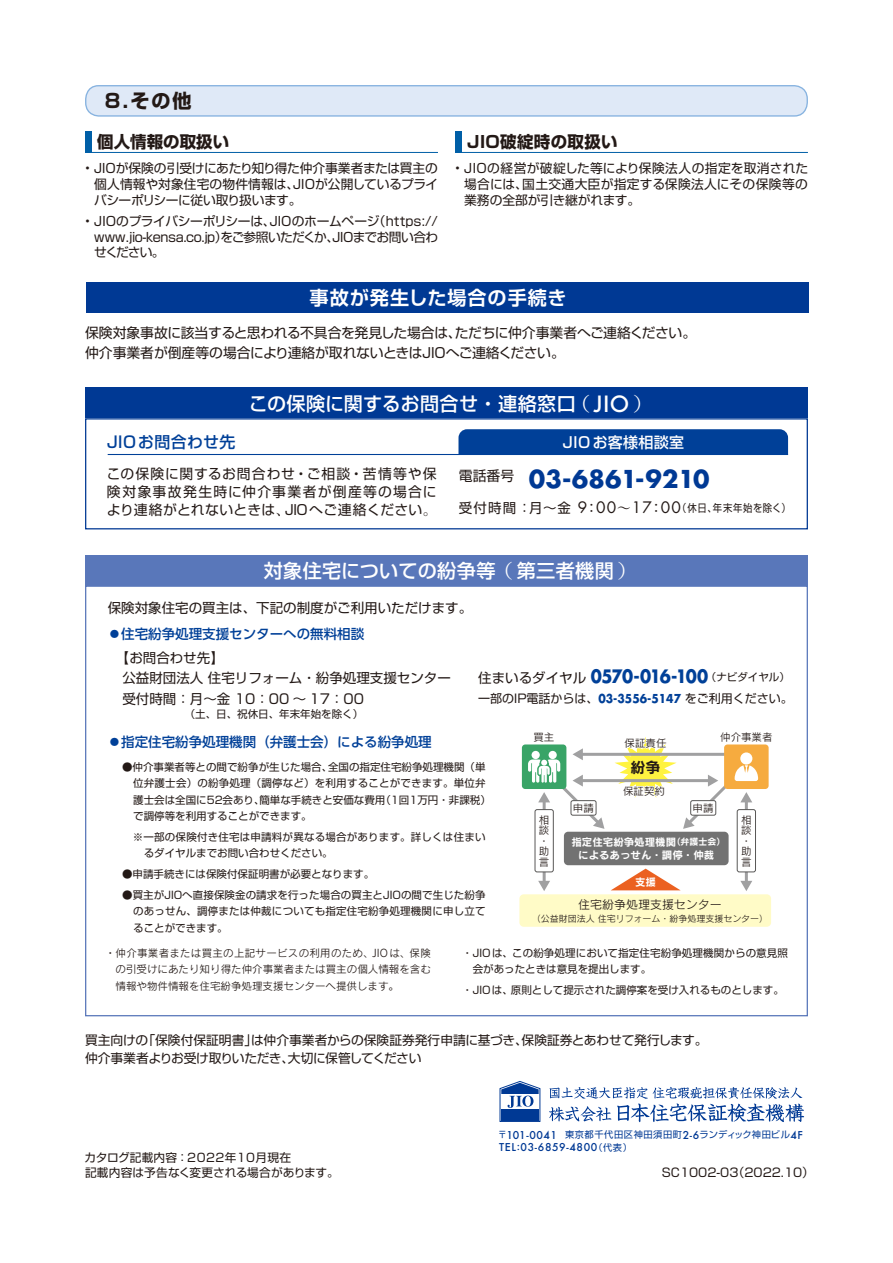
<style>
.page{position:relative;width:893px;height:1263px;background:#fff}
.page>*{position:absolute;margin:0;border:0;box-sizing:border-box;transform-origin:0 0}
.t1{font:700 24px "Futura";letter-spacing:.01em;color:#003994}
.t2{font:500 19.2px "Shin Go Pro";letter-spacing:.02em;color:#fff}
.SゴM{font:700 19.2px "Shin Go Pro De";letter-spacing:.05em;color:#fff}
.SゴM-2{font:700 19.2px "Shin Go Pro";color:#231916}
.p第2インデント{font:700 18px "Futura";letter-spacing:-.065em;color:#004098;scale:.9 1}
.t3{font:700 16.5px "Shin Go Pro";letter-spacing:.02em;color:#231916}
.t4{font:700 16.5px "Shin Go Pro";color:#231916}
.p第2インデント-2{font:500 15.9px "Shin Go Pro";letter-spacing:.025em;color:#004098}
.t5{font:500 15px "Shin Go Pro";letter-spacing:.02em;color:#fff}
.t6{font:15px "Rodin Pro B";color:#231916}
.SゴM-3{font:13.8px "Shin Go Pro";letter-spacing:-.02em;color:#231916}
.p第2インデント-3{font:13.8px/18px "Shin Go Pro";letter-spacing:.065em;color:#231916;text-align:justify}
.p第2インデント-4{font:13.5px "Shin Go Pro";color:#231916}
.表p{font:500 13.5px "UD Shin Go Pr 6";color:#004098}
.表p-2{font:13.5px "Shin Go Pro";color:#231916}
.Sゴr{font:12.75px/15.9px "Shin Go Pro";letter-spacing:-.01em;color:#231916;text-align:justify}
.Sゴr-2{font:12.75px "Shin Go Pro";letter-spacing:-.035em;color:#231916}
.p第2インデント-5{font:12px "Shin Go Pro";color:#231916}
.Sゴr-3{font:12px "Shin Go Pro";color:#231916}
.t7{font:12px "Rodin Pro M";color:#231916}
.Sゴr-4{font:11.7px "Shin Go Pro";letter-spacing:.01em;color:#231916}
.Sゴr-5{font:11.7px "Shin Go Pro";letter-spacing:.03em;color:#231916}
.t8{font:10.65px "Shin Go Pro";letter-spacing:.065em;color:#231916;scale:.88 1}
.p第2インデント-6{font:10.5px/16.5px "Shin Go Pro";color:#231916}
.表p-3{font:10.5px/10.5px "Rodin Pro M";color:#231916}
.表p-4{font:10.5px/16.5px "Shin Go Pro";color:#231916}
.p第2インデント-7{font:10.5px/16.5px "Shin Go Pro";letter-spacing:.02em;color:#231916}
.t9{font:10.5px/13.5px "Rodin Pro B";color:#fff;text-align:center}
.Sゴr-6{font:500 10.5px "Futura";letter-spacing:.06em;color:#003994}
.Sゴr-7{font:9.3px "Shin Go Pro";letter-spacing:.06em;color:#003994}
.t10{font:9px "Rodin Pro M";color:#231916}
.s1{font-weight:300}
.s2{font-family:"Koz Min Pro"}
.s3{font-family:"Futura";font-size:21.75px}
.s4{font-family:"Koz Min Pro";font-weight:500}
.s5{font-size:13.5px}
.s6{font-family:"Futura Std";font-size:15.45px}
.s7{font-family:"Koz Min Pro";font-weight:500;font-size:13.5px}
.s8{font-family:"Shin Go Pro";font-weight:400;font-size:13.5px;color:#231916}
.s9{font-family:"Shin Go Pro";font-weight:400;font-size:10.5px;color:#231916}
.s10{font-family:"Futura";font-weight:700;color:#004098}
.s11{font-size:9px}
.s12{font-family:"Shin Go Pro"}
.s13{font-family:"Futura";font-weight:500;font-size:10.5px}
.s14{font-family:"Shin Go Pro";font-weight:400;font-size:9.3px}
</style>
<div class="page">
<div style="left:86px;top:282px;width:723px;height:31px;background:#003994"></div>
<svg style="left:549px;top:1087px;width:255px;height:35px"></svg>
<svg style="left:499px;top:1081px;width:42px;height:41px"></svg>
<div style="left:85px;top:131px;width:6px;height:22px;background:#005fa7"></div>
<hr style="left:85px;top:152px;width:353px;height:1px;background:#005fa7">
<div style="left:455px;top:131px;width:6px;height:22px;background:#005fa7"></div>
<hr style="left:455px;top:152px;width:353px;height:1px;background:#005fa7">
<div style="left:86px;top:86px;width:721px;height:30px;background:#dfe9f7;border-radius:13px"></div>
<div style="left:85px;top:85px;width:723px;height:32px;border:1px solid #87b3e0;border-radius:13px"></div>
<div style="left:85px;top:418px;width:723px;height:111px;border:1px solid #003994"></div>
<div style="left:85px;top:388px;width:723px;height:30px;background:#003994"></div>
<hr style="left:108px;top:454px;width:680px;height:1px;background:#004098">
<div style="left:458px;top:429px;width:330px;height:25px;background:#004098"></div>
<div style="left:519px;top:894px;width:252px;height:33px;background:#fffbc7;border-radius:4px"></div>
<div style="left:564px;top:832px;width:165px;height:33px;background:#727272;border-radius:4px"></div>
<svg style="left:611px;top:869px;width:69px;height:21px"></svg>
<hr style="left:581px;top:753px;width:148px;height:3px;background:#a0a0a1">
<hr style="left:543px;top:801px;width:3px;height:81px;background:#a0a0a1">
<svg style="left:538px;top:881px;width:12px;height:10px"></svg>
<hr style="left:581px;top:779px;width:129px;height:3px;background:#a0a0a1">
<svg style="left:615px;top:737px;width:62px;height:61px"></svg>
<div style="left:535px;top:810px;width:18px;height:62px;background:#fff;border-radius:2px"></div>
<div style="left:535px;top:809px;width:19px;height:63px;border:1px solid #595857;border-radius:2px"></div>
<hr style="left:745px;top:801px;width:3px;height:81px;background:#a0a0a1">
<svg style="left:740px;top:881px;width:12px;height:10px"></svg>
<div style="left:737px;top:810px;width:18px;height:62px;background:#fff;border-radius:2px"></div>
<div style="left:737px;top:809px;width:19px;height:63px;border:1px solid #595857;border-radius:2px"></div>
<div style="left:724px;top:744px;width:45px;height:45px;background:#f6ab3f;border-radius:3px"></div>
<div style="left:522px;top:744px;width:44px;height:45px;background:#39a467;border-radius:3px"></div>
<div style="left:740px;top:752px;width:12px;height:12px;background:#fff;border-radius:50%"></div>
<svg style="left:683px;top:765px;width:75px;height:64px"></svg>
<svg style="left:528px;top:748px;width:76px;height:81px"></svg>
<div style="left:85px;top:555px;width:723px;height:30px;background:#5977ba"></div>
<p class="SゴM-2" style="left:105px;top:86px;width:88px">8.その他</p>
<p class="t4" style="left:97px;top:129px;width:133px">個人情報の取扱い</p>
<p class="t3" style="left:467px;top:129px;width:152px">JIO破綻時の取扱い</p>
<p class="Sゴr" style="left:94px;top:159px;width:346px;text-indent:-9px"><span class="s1">•</span> JIOが保険の引受けにあたり知り得た仲介事業者または買主の個人情報や対象住宅の物件情報は、JIOが公開しているプライバシーポリシーに従い取り扱います。</p>
<p class="Sゴr" style="left:94px;top:211px;width:346px;text-indent:-9px"><span class="s1">•</span> JIOのプライバシーポリシーは、JIOのホームページ（https:// www.jio-kensa.co.jp）をご参照いただくか、JIOまでお問い合わせください。</p>
<p class="Sゴr" style="left:464px;top:159px;width:345px;text-indent:-9px"><span class="s1">•</span> JIOの経営が破綻した等により保険法人の指定を取消された場合には、国土交通大臣が指定する保険法人にその保険等の業務の全部が引き継がれます。</p>
<p class="SゴM" style="left:310px;top:281px;width:259px">事故が発生した場合の手続き</p>
<p class="SゴM-3" style="left:85px;top:321px;width:613px">保険対象事故に該当すると思われる不具合を発見した場合は、ただちに仲介事業者へご連絡ください。</p>
<p class="SゴM-3" style="left:85px;top:342px;width:481px">仲介事業者が倒産等の場合により連絡が取れないときはJIOへご連絡ください。</p>
<p class="t2" style="left:249px;top:388px;width:405px">この保険に関するお問合せ<span class="s2">・</span>連絡窓口<span class="s2">（</span> <span class="s3">JIO</span> <span class="s2">）</span></p>
<p class="p第2インデント-2" style="left:107px;top:429px;width:130px">JIOお問合わせ先</p>
<p class="p第2インデント-3" style="left:107px;top:463px;width:332px">この保険に関するお問合わせ<span class="s4">・</span>ご相談<span class="s4">・</span>苦情等や保険対象事故発生時に仲介事業者が倒産等の場合により連絡がとれないときは<span class="s4">、</span>JIOへご連絡ください<span class="s4">。</span></p>
<p class="t1" style="left:459px;top:462px;width:252px"><sup>電話番号</sup> 03-6861-9210</p>
<p class="t5" style="left:562px;top:430px;width:123px">JIOお客様相談室</p>
<p class="t8" style="left:459px;top:499px;width:379px"><span class="s5">受付時間 ：月～金</span> <span class="s6">9</span><span class="s7">：</span><span class="s6">00</span><span class="s7">～</span><span class="s6">17</span><span class="s7">：</span><span class="s6">00</span>（休日、年末年始を除く）</p>
<p class="t2" style="left:264px;top:555px;width:375px">対象住宅についての紛争等<span class="s2">（</span>第三者機関<span class="s2">）</span></p>
<p class="表p-2" style="left:108px;top:596px;width:366px">保険対象住宅の買主は、下記の制度がご利用いただけます。</p>
<p class="表p" style="left:108px;top:623px;width:258px"><span class="s1">⃝</span>住宅紛争処理支援センターへの無料相談</p>
<p class="p第2インデント-4" style="left:116px;top:647px;width:110px">【お問合わせ先】</p>
<p class="p第2インデント-4" style="left:122px;top:667px;width:330px">公益財団法人 住宅リフォーム・紛争処理支援センター</p>
<p class="p第2インデント" style="left:478px;top:664px;width:348px"><span class="s8">住まいるダイヤル</span> 0570-016-100<span class="s9">（ナビダイヤル）</span></p>
<p class="p第2インデント-5" style="left:478px;top:688px;width:316px">一部のIP電話からは、<span class="s10">03-3556-5147</span> をご利用ください。</p>
<p class="p第2インデント-4" style="left:122px;top:687px;width:243px">受付時間：月～金 10：00 ～ 17：00</p>
<p class="p第2インデント-6" style="left:122px;top:704px;width:242px">　　　　　　（土、日、祝休日、年末年始を除く）</p>
<p class="表p" style="left:108px;top:731px;width:325px"><span class="s1">⃝</span>指定住宅紛争処理機関（弁護士会）による紛争処理</p>
<p class="p第2インデント-6" style="left:133px;top:757px;width:359px;text-indent:-11px">●仲介事業者等との間で紛争が生じた場合、全国の指定住宅紛争処理機関（単位弁護士会）の紛争処理（調停など）を利用することができます。単位弁護士会は全国に52会あり、簡単な手続きと安価な費用（1回1万円・非課税）で調停等を利用することができます。</p>
<p class="p第2インデント-7" style="left:133px;top:827px;width:354px;text-indent:-11px">　※一部の保険付き住宅は申請料が異なる場合があります。詳しくは住まい　るダイヤルまでお問い合わせください。</p>
<p class="p第2インデント-6" style="left:122px;top:865px;width:254px">●申請手続きには保険付保証明書が必要となります。</p>
<p class="p第2インデント-6" style="left:133px;top:885px;width:354px;text-align:justify;text-indent:-11px">●買主がJIOへ直接保険金の請求を行った場合の買主とJIOの間で生じた紛争のあっせん、調停または仲裁についても指定住宅紛争処理機関に申し立てることができます。</p>
<p class="表p-3" style="left:533px;top:731px;width:22px">買主</p>
<p class="表p-3" style="left:539px;top:814px;width:11px">相談・助言</p>
<p class="表p-3" style="left:625px;top:738px;width:43px">保証責任</p>
<p class="t6" style="left:631px;top:757px;width:31px">紛争</p>
<p class="表p-3" style="left:623px;top:785px;width:43px">保証契約</p>
<p class="表p-3" style="left:720px;top:731px;width:54px">仲介事業者</p>
<p class="表p-3" style="left:573px;top:802px;width:22px">申請</p>
<p class="表p-3" style="left:693px;top:802px;width:22px">申請</p>
<p class="t9" style="left:571px;top:835px;width:156px">指定住宅紛争処理機関<span class="s11">（弁護士会）</span>によるあっせん・調停・仲裁</p>
<p class="t9" style="left:635px;top:875px;width:22px">支援</p>
<p class="表p-3" style="left:741px;top:814px;width:11px">相談・助言</p>
<p class="t7" style="left:578px;top:897px;width:145px">住宅紛争処理支援センター</p>
<p class="t10" style="left:532px;top:912px;width:238px">（公益財団法人住宅リフォーム・紛争処理支援センター）</p>
<p class="表p-3" style="left:116px;top:944px;width:317px;line-height:16.5px;text-align:justify;text-indent:-10px"><span class="s12">・</span>仲介事業者または買主の上記サービスの利用のため、JIOは、保険の引受けにあたり知り得た仲介事業者または買主の個人情報を含む情報や物件情報を住宅紛争処理支援センターへ提供します<span class="s12">。</span></p>
<p class="表p-4" style="left:473px;top:943px;width:317px;text-indent:-10px">・JIOは、この紛争処理において指定住宅紛争処理機関からの意見照会があったときは意見を提出します。</p>
<p class="表p-4" style="left:462px;top:980px;width:323px">・JIOは、原則として提示された調停案を受け入れるものとします。</p>
<p class="Sゴr" style="left:85px;top:1030px;width:624px">買主向けの「保険付保証明書」は仲介事業者からの保険証券発行申請に基づき、保険証券とあわせて発行します。</p>
<p class="Sゴr-2" style="left:85px;top:1047px;width:338px">仲介事業者よりお受け取りいただき、大切に保管してください</p>
<p class="Sゴr-7" style="left:498px;top:1127px;width:307px">〒<span class="s13">101-0041</span> 東京都千代田区神田須田町<span class="s13">2-6</span>ランディック神田ビル<span class="s13">4F</span></p>
<p class="Sゴr-6" style="left:499px;top:1140px;width:134px">TEL:03-6859-4800<span class="s14">（代表）</span></p>
<p class="Sゴr-5" style="left:85px;top:1147px;width:208px">カタログ記載内容：2022年10月現在</p>
<p class="Sゴr-4" style="left:85px;top:1162px;width:255px">記載内容は予告なく変更される場合があります。</p>
<p class="Sゴr-3" style="left:662px;top:1162px;width:154px">SC1002-03（2022.10）</p>
</div>
